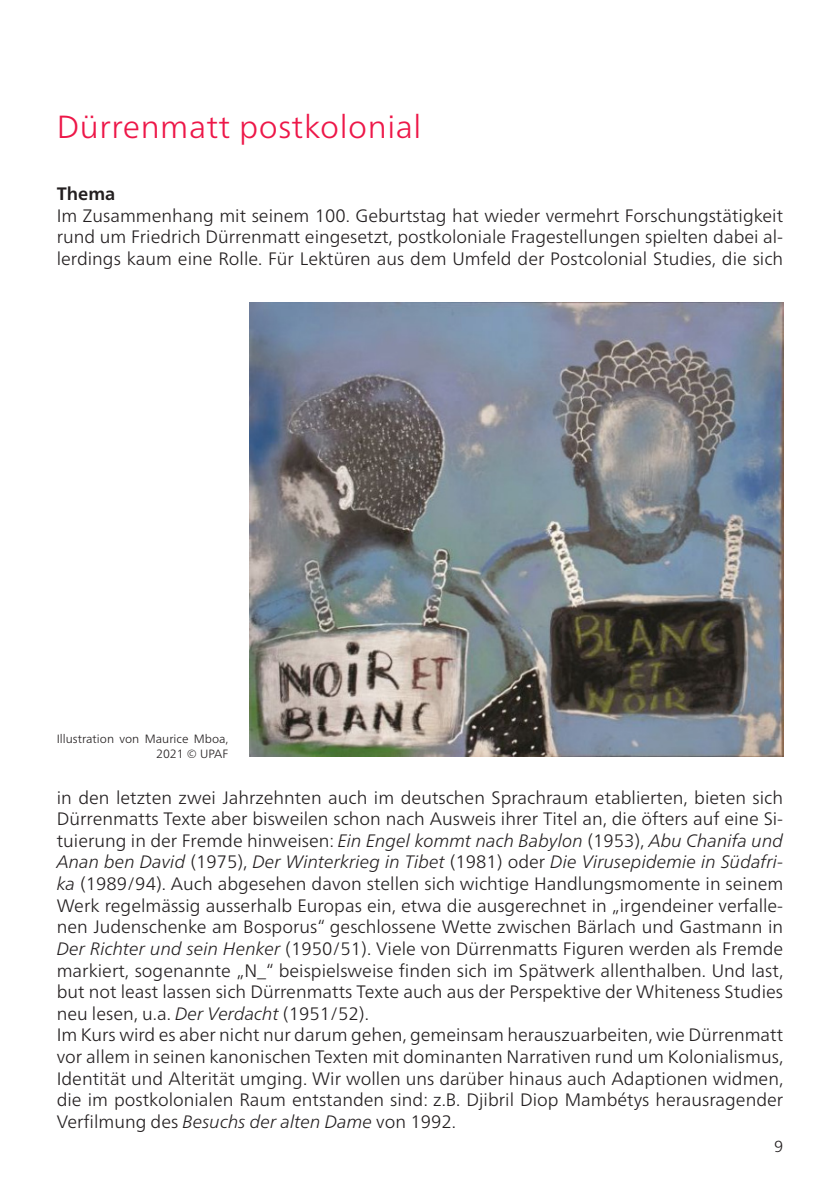
<style>
.page{position:relative;width:840px;height:1191px;background:#fff}
.page>*{position:absolute;margin:0;border:0;box-sizing:border-box;transform-origin:0 0}
.KVV_Überschrift_Kapi{font:300 32px "Frutiger Neue LT Pro";letter-spacing:.02em;color:#ed1748}
.KVV_Text_Standard{font:300 18px/21.6px "Frutiger Neue LT Pro";color:#231f20;text-align:justify}
.KVV_Text_Standard-2{font:700 18px "Frutiger Neue LT Pro";color:#231f20}
.t1{font:300 16px "Frutiger Neue LT Pro";color:#231f20}
.Bildbeschreibung{font:300 12px/14.4px "Frutiger Neue LT Pro";color:#231f20;text-align:right}
.s1{font-style:italic}
</style>
<div class="page">
<img style="left:249px;top:302px;width:533px;height:454px">
<p class="KVV_Überschrift_Kapi" style="left:57px;top:108px;width:366px">Dürrenmatt postkolonial</p>
<p class="KVV_Text_Standard-2" style="left:57px;top:183px;width:60px">Thema</p>
<p class="KVV_Text_Standard" style="left:57px;top:204px;width:727px">Im Zusammenhang mit seinem 100. Geburtstag hat wieder vermehrt Forschungstätigkeit rund um Friedrich Dürrenmatt eingesetzt, postkoloniale Fragestellungen spielten dabei al&shy;lerdings kaum eine Rolle. Für Lektüren aus dem Umfeld der Postcolonial Studies, die sich</p>
<p class="Bildbeschreibung" style="left:57px;top:731px;width:173px">Illustration von Maurice Mboa,<br>2021 © UPAF</p>
<p class="KVV_Text_Standard" style="left:57px;top:786px;width:727px">in den letzten zwei Jahrzehnten auch im deutschen Sprachraum etablierten, bieten sich Dürrenmatts Texte aber bisweilen schon nach Ausweis ihrer Titel an, die öfters auf eine Si&shy;tuierung in der Fremde hinweisen: <span class="s1">Ein Engel kommt nach Babylon</span> (1953), <span class="s1">Abu Chanifa und Anan ben David</span> (1975), <span class="s1">Der Winterkrieg in Tibet</span> (1981) oder <span class="s1">Die Virusepidemie in Südafri&shy;ka</span> (1989/94). Auch abgesehen davon stellen sich wichtige Handlungsmomente in seinem Werk regelmässig ausserhalb Europas ein, etwa die ausgerechnet in „irgendeiner verfalle&shy;nen Judenschenke am Bosporus“ geschlossene Wette zwischen Bärlach und Gastmann in <span class="s1">Der Richter und sein Henker</span> (1950/51). Viele von Dürrenmatts Figuren werden als Fremde markiert, sogenannte „N_“ beispielsweise finden sich im Spätwerk allenthalben. Und last, but not least lassen sich Dürrenmatts Texte auch aus der Perspektive der Whiteness Studies neu lesen, u.a. <span class="s1">Der Verdacht</span> (1951/52).</p>
<p class="KVV_Text_Standard" style="left:57px;top:1024px;width:727px">Im Kurs wird es aber nicht nur darum gehen, gemeinsam herauszuarbeiten, wie Dürrenmatt vor allem in seinen kanonischen Texten mit dominanten Narrativen rund um Kolonialismus, Identität und Alterität umging. Wir wollen uns darüber hinaus auch Adaptionen widmen, die im postkolonialen Raum entstanden sind: z.B. Djibril Diop Mambétys herausragender Verfilmung des <span class="s1">Besuchs der alten Dame</span> von 1992.</p>
<p class="t1" style="left:773px;top:1137px;width:11px">9</p>
</div>
